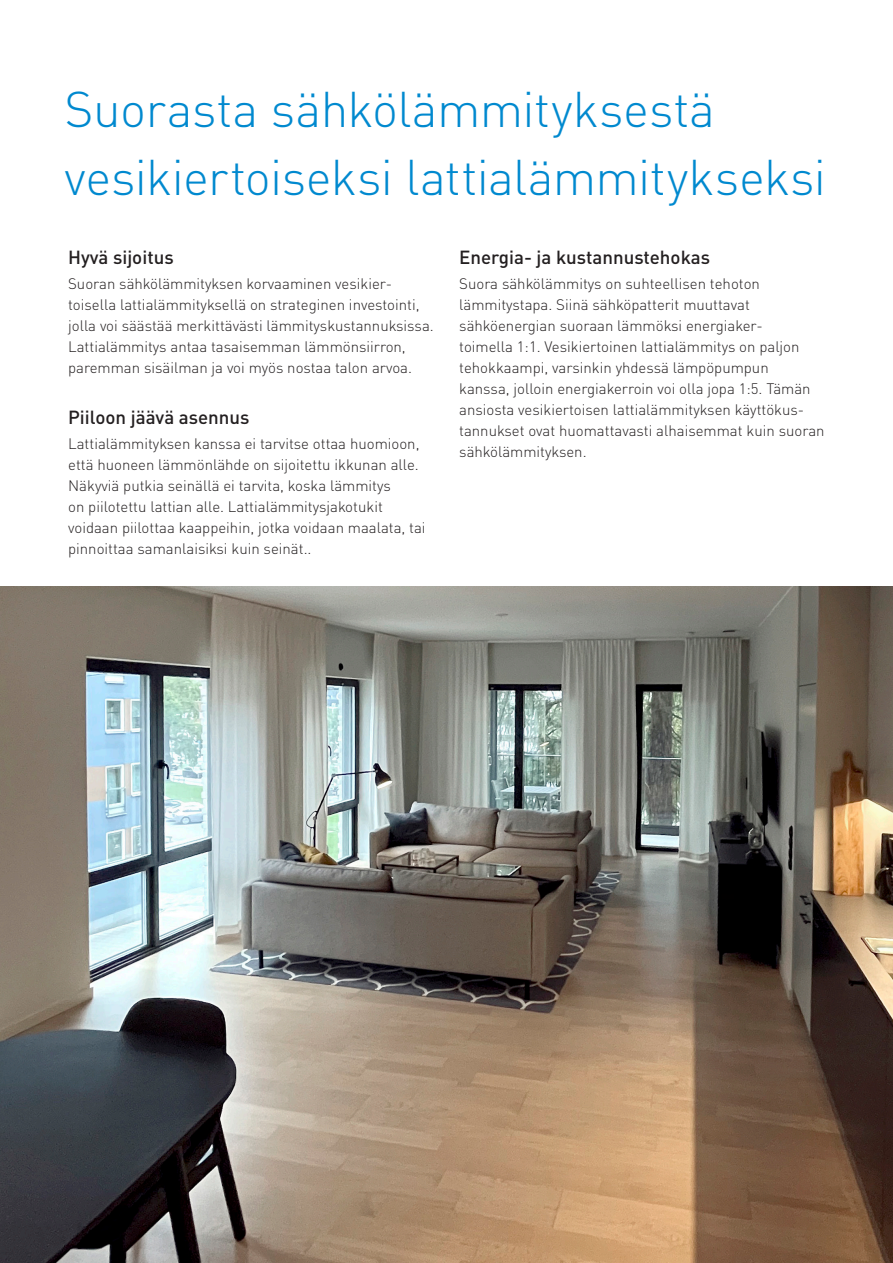
<style>
.page{position:relative;width:893px;height:1263px;background:#fff}
.page>*{position:absolute;margin:0;border:0;box-sizing:border-box;transform-origin:0 0}
.t1{font:300 49.5px/68.4px "DIN Pro";letter-spacing:-.01em;color:#0089cf}
.t2{font:500 18.75px "DIN Pro";color:#231f20}
.t3{font:300 15px/21px "DIN Pro";color:#231f20}
</style>
<div class="page">
<img style="left:0;top:587px;width:893px;height:676px">
<h1 class="t1" style="left:65px;top:70px;width:763px">Suorasta sähkölämmityksestä vesikiertoiseksi lattialämmitykseksi</h1>
<p class="t2" style="left:68px;top:242px;width:107px">Hyvä sijoitus</p>
<p class="t3" style="left:68px;top:272px;width:367px">Suoran sähkölämmityksen korvaaminen vesikier&shy;toisella lattialämmityksellä on strateginen investointi, jolla voi säästää merkittävästi lämmityskustannuksissa.<br>Lattialämmitys antaa tasaisemman lämmönsiirron, paremman sisäilman ja voi myös nostaa talon arvoa.</p>
<p class="t2" style="left:68px;top:402px;width:183px">Piiloon jäävä asennus</p>
<p class="t3" style="left:68px;top:432px;width:359px">Lattialämmityksen kanssa ei tarvitse ottaa huomioon, että huoneen lämmönlähde on sijoitettu ikkunan alle.<br>Näkyviä putkia seinällä ei tarvita, koska lämmitys<br>on piilotettu lattian alle. Lattialämmitysjakotukit voidaan piilottaa kaappeihin, jotka voidaan maalata, tai pinnoittaa samanlaisiksi kuin seinät..</p>
<p class="t2" style="left:459px;top:242px;width:252px">Energia- ja kustannustehokas</p>
<p class="t3" style="left:459px;top:272px;width:367px">Suora sähkölämmitys on suhteellisen tehoton lämmitystapa. Siinä sähköpatterit muuttavat sähköenergian suoraan lämmöksi energiaker-<br>toimella 1:1. Vesikiertoinen lattialämmitys on paljon tehokkaampi, varsinkin yhdessä lämpöpumpun<br>kanssa, jolloin energiakerroin voi olla jopa 1:5. Tämän ansiosta vesikiertoisen lattialämmityksen käyttökus&shy;tannukset ovat huomattavasti alhaisemmat kuin suoran sähkölämmityksen.</p>
</div>
